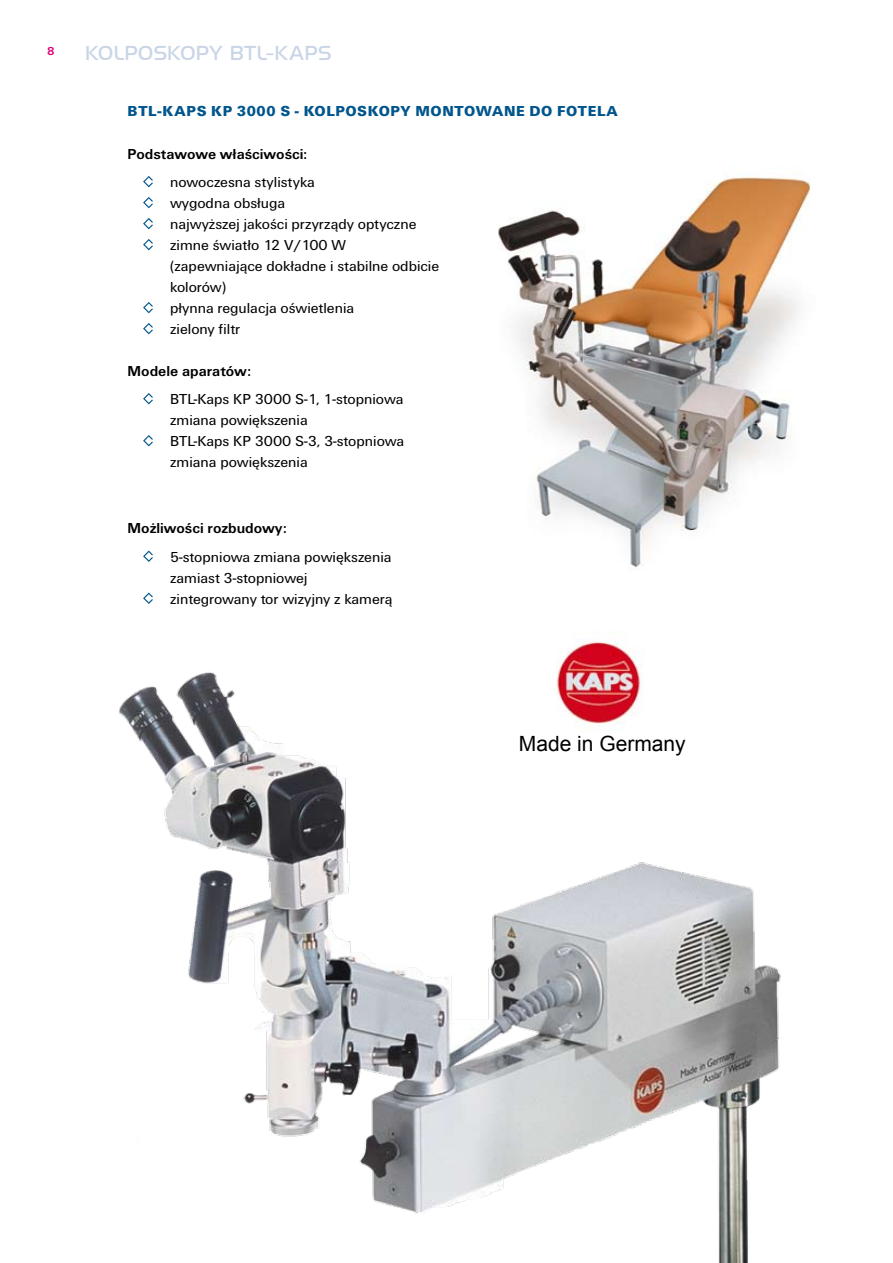
<style>
.page{position:relative;width:893px;height:1263px;background:#fff}
.page>*{position:absolute;margin:0;border:0;box-sizing:border-box;transform-origin:0 0}
.t1{font:21px "Handel Got D Ligh";letter-spacing:.02em;color:#c9d5e6}
.t2{font:21px "Arial";color:#000}
.t3{font:15px/21px "U001 TOT";color:#000}
.t4{font:700 15px "U001 TOT";color:#000}
.t5{font:15px "U001 TOT Blac";letter-spacing:.04em;color:#00558d}
.t6{font:700 12px "U001 TOT";color:#e2007a}
</style>
<div class="page">
<img style="left:498px;top:177px;width:313px;height:391px">
<svg style="left:143px;top:176px;width:10px;height:11px"></svg>
<svg style="left:143px;top:197px;width:10px;height:11px"></svg>
<svg style="left:143px;top:218px;width:10px;height:11px"></svg>
<svg style="left:143px;top:239px;width:10px;height:11px"></svg>
<svg style="left:143px;top:302px;width:10px;height:11px"></svg>
<svg style="left:143px;top:323px;width:10px;height:11px"></svg>
<svg style="left:143px;top:393px;width:10px;height:11px"></svg>
<svg style="left:143px;top:435px;width:10px;height:11px"></svg>
<svg style="left:143px;top:550px;width:10px;height:12px"></svg>
<svg style="left:143px;top:592px;width:10px;height:12px"></svg>
<img style="left:119px;top:672px;width:662px;height:591px">
<img style="left:540px;top:641px;width:117px;height:97px">
<p class="t6" style="left:47px;top:44px;width:9px">8</p>
<h1 class="t1" style="left:85px;top:41px;width:248px">KOLPOSKOPY BTL-KAPS</h1>
<p class="t5" style="left:128px;top:103px;width:47px">BTL-KAPS</p>
<p class="t5" style="left:211px;top:103px;width:408px">KP 3000 S - KOLPOSKOPY MONTOWANE DO FOTELA</p>
<p class="t4" style="left:128px;top:145px;width:181px">Podstawowe właściwości:</p>
<p class="t3" style="left:170px;top:172px;width:271px">nowoczesna stylistyka<br>wygodna obsługa<br>najwyższej jakości przyrządy optyczne zimne światło 12 V/100 W (zapewniające dokładne i stabilne odbicie kolorów)<br>płynna regulacja oświetlenia<br>zielony filtr</p>
<p class="t4" style="left:128px;top:362px;width:125px">Modele aparatów:</p>
<p class="t3" style="left:170px;top:389px;width:236px">BTL-Kaps KP 3000 S-1, 1-stopniowa zmiana powiększenia<br>BTL-Kaps KP 3000 S-3, 3-stopniowa zmiana powiększenia</p>
<p class="t4" style="left:128px;top:520px;width:161px">Możliwości rozbudowy:</p>
<p class="t3" style="left:170px;top:547px;width:224px">5-stopniowa zmiana powiększenia zamiast 3-stopniowej zintegrowany tor wizyjny z kamerą</p>
<h1 class="t2" style="left:519px;top:730px;width:168px">Made in Germany</h1>
</div>
